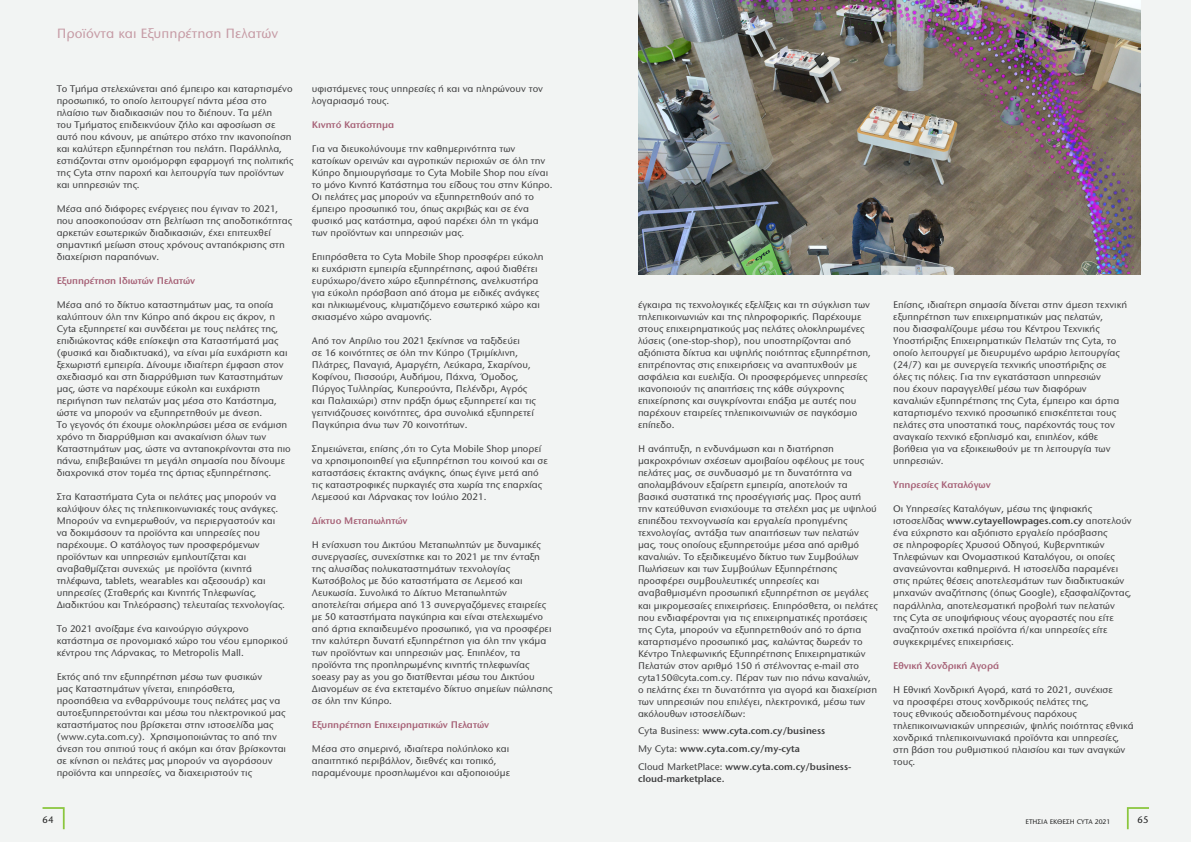
<style>
.page{position:relative;width:1191px;height:842px;background:#f2f4f3}
.page>*{position:absolute;margin:0;border:0;box-sizing:border-box;transform-origin:0 0}
.t1{font:500 14px "Stone Sans ITC Hel";color:#c69ba5}
.t2{font:500 10px/12px "Stone Sans ITC Hel";color:#3e3e3f}
.t3{font:600 10px "Stone Sans ITC Hel";color:#a66176}
.t4{font:600 10px/12px "Stone Sans ITC Hel";color:#3e3e3f}
.t5{font:500 10px "Stone Sans ITC Hel";color:#242424}
.t6{font:500 7px "Stone Sans ITC Hel";color:#242424}
.s1{font-weight:500}
.s2{font-weight:600}
</style>
<div class="page">
<img style="left:638px;top:0;width:502px;height:274px">
<img style="left:721px;top:0;width:413px;height:274px">
<svg style="left:1126px;top:807px;width:23px;height:22px"></svg>
<svg style="left:43px;top:807px;width:22px;height:22px"></svg>
<p class="t1" style="left:57px;top:26px;width:223px">Προϊόντα και Εξυπηρέτηση Πελατών</p>
<p class="t2" style="left:57px;top:83px;width:238px">Το Τμήμα στελεχώνεται από έμπειρο και καταρτισμένο προσωπικό, το οποίο λειτουργεί πάντα μέσα στο πλαίσιο των διαδικασιών που το διέπουν. Τα μέλη<br>του Τμήματος επιδεικνύουν ζήλο και αφοσίωση σε αυτό που κάνουν, με απώτερο στόχο την ικανοποίηση και καλύτερη εξυπηρέτηση του πελάτη. Παράλληλα, εστιάζονται στην ομοιόμορφη εφαρμογή της πολιτικής της Cyta στην παροχή και λειτουργία των προϊόντων και υπηρεσιών της.</p>
<p class="t2" style="left:57px;top:203px;width:237px">Μέσα από διάφορες ενέργειες που έγιναν το 2021, που αποσκοπούσαν στη βελτίωση της αποδοτικότητας αρκετών εσωτερικών διαδικασιών, έχει επιτευχθεί σημαντική μείωση στους χρόνους ανταπόκρισης στη διαχείριση παραπόνων.</p>
<p class="t3" style="left:57px;top:275px;width:140px">Εξυπηρέτηση Ιδιωτών Πελατών</p>
<p class="t2" style="left:57px;top:299px;width:232px">Μέσα από το δίκτυο καταστημάτων μας, τα οποία καλύπτουν όλη την Κύπρο από άκρου εις άκρον, η Cyta εξυπηρετεί και συνδέεται με τους πελάτες της, επιδιώκοντας κάθε επίσκεψη στα Καταστήματά μας (φυσικά και διαδικτυακά), να είναι μία ευχάριστη και ξεχωριστή εμπειρία. Δίνουμε ιδιαίτερη έμφαση στον σχεδιασμό και στη διαρρύθμιση των Καταστημάτων μας, ώστε να παρέχουμε εύκολη και ευχάριστη περιήγηση των πελατών μας μέσα στο Κατάστημα, ώστε να μπορούν να εξυπηρετηθούν με άνεση.</p>
<p class="t2" style="left:57px;top:419px;width:235px">Το γεγονός ότι έχουμε ολοκληρώσει μέσα σε ενάμιση χρόνο τη διαρρύθμιση και ανακαίνιση όλων των Καταστημάτων μας, ώστε να ανταποκρίνονται στα πιο πάνω, επιβεβαιώνει τη μεγάλη σημασία που δίνουμε διαχρονικά στον τομέα της άρτιας εξυπηρέτησης.</p>
<p class="t2" style="left:57px;top:491px;width:230px">Στα Καταστήματα Cyta οι πελάτες μας μπορούν να καλύψουν όλες τις τηλεπικοινωνιακές τους ανάγκες.<br>Μπορούν να ενημερωθούν, να περιεργαστούν και να δοκιμάσουν τα προϊόντα και υπηρεσίες που παρέχουμε. Ο κατάλογος των προσφερόμενων προϊόντων και υπηρεσιών εμπλουτίζεται και αναβαθμίζεται συνεχώς με προϊόντα (κινητά τηλέφωνα, tablets, wearables και αξεσουάρ) και υπηρεσίες (Σταθερής και Κινητής Τηλεφωνίας, Διαδικτύου και Τηλεόρασης) τελευταίας τεχνολογίας.</p>
<p class="t2" style="left:57px;top:623px;width:233px">Το 2021 ανοίξαμε ένα καινούργιο σύγχρονο κατάστημα σε προνομιακό χώρο του νέου εμπορικού κέντρου της Λάρνακας, το Metropolis Mall.</p>
<p class="t2" style="left:57px;top:671px;width:231px">Εκτός από την εξυπηρέτηση μέσω των φυσικών<br>μας Καταστημάτων γίνεται, επιπρόσθετα, προσπάθεια να ενθαρρύνουμε τους πελάτες μας να αυτοεξυπηρετούνται και μέσω του ηλεκτρονικού μας καταστήματος που βρίσκεται στην ιστοσελίδα μας (www.cyta.com.cy). Χρησιμοποιώντας το από την άνεση του σπιτιού τους ή ακόμη και όταν βρίσκονται σε κίνηση οι πελάτες μας μπορούν να αγοράσουν προϊόντα και υπηρεσίες, να διαχειριστούν τις</p>
<p class="t2" style="left:312px;top:83px;width:233px">υφιστάμενες τους υπηρεσίες ή και να πληρώνουν τον λογαριασμό τους.</p>
<p class="t3" style="left:312px;top:119px;width:84px">Κινητό Κατάστημα</p>
<p class="t2" style="left:312px;top:143px;width:242px">Για να διευκολύνουμε την καθημερινότητα των κατοίκων ορεινών και αγροτικών περιοχών σε όλη την Κύπρο δημιουργήσαμε το Cyta Mobile Shop που είναι το μόνο Κινητό Κατάστημα του είδους του στην Κύπρο.<br>Οι πελάτες μας μπορούν να εξυπηρετηθούν από το έμπειρο προσωπικό του, όπως ακριβώς και σε ένα φυσικό μας κατάστημα, αφού παρέχει όλη τη γκάμα των προϊόντων και υπηρεσιών μας.</p>
<p class="t2" style="left:312px;top:251px;width:233px">Επιπρόσθετα το Cyta Mobile Shop προσφέρει εύκολη κι ευχάριστη εμπειρία εξυπηρέτησης, αφού διαθέτει ευρύχωρο/άνετο χώρο εξυπηρέτησης, ανελκυστήρα για εύκολη πρόσβαση από άτομα με ειδικές ανάγκες και ηλικιωμένους, κλιματιζόμενο εσωτερικό χώρο και σκιασμένο χώρο αναμονής.</p>
<p class="t2" style="left:312px;top:335px;width:225px">Από τον Απρίλιο του 2021 ξεκίνησε να ταξιδεύει<br>σε 16 κοινότητες σε όλη την Κύπρο (Τριμίκλινη, Πλάτρες, Παναγιά, Αμαργέτη, Λεύκαρα, Σκαρίνου, Κοφίνου, Πισσούρι, Αυδήμου, Πάχνα, Όμοδος, Πύργος Τυλληρίας, Κυπερούντα, Πελένδρι, Αγρός και Παλαιχώρι) στην πράξη όμως εξυπηρετεί και τις γειτνιάζουσες κοινότητες, άρα συνολικά εξυπηρετεί Παγκύπρια άνω των 70 κοινοτήτων.</p>
<p class="t2" style="left:312px;top:443px;width:237px">Σημειώνεται, επίσης ,ότι το Cyta Mobile Shop μπορεί να χρησιμοποιηθεί για εξυπηρέτηση του κοινού και σε καταστάσεις έκτακτης ανάγκης, όπως έγινε μετά από τις καταστροφικές πυρκαγιές στα χωρία της επαρχίας Λεμεσού και Λάρνακας τον Ιούλιο 2021.</p>
<p class="t3" style="left:312px;top:515px;width:97px">Δίκτυο Μεταπωλητών</p>
<p class="t2" style="left:312px;top:539px;width:242px">Η ενίσχυση του Δικτύου Μεταπωλητών με δυναμικές συνεργασίες, συνεχίστηκε και το 2021 με την ένταξη της αλυσίδας πολυκαταστημάτων τεχνολογίας Κωτσόβολος με δύο καταστήματα σε Λεμεσό και Λευκωσία. Συνολικά το Δίκτυο Μεταπωλητών αποτελείται σήμερα από 13 συνεργαζόμενες εταιρείες με 50 καταστήματα παγκύπρια και είναι στελεχωμένο από άρτια εκπαιδευμένο προσωπικό, για να προσφέρει την καλύτερη δυνατή εξυπηρέτηση για όλη την γκάμα των προϊόντων και υπηρεσιών μας. Επιπλέον, τα προϊόντα της προπληρωμένης κινητής τηλεφωνίας soeasy pay as you go διατίθενται μέσω του Δικτύου Διανομέων σε ένα εκτεταμένο δίκτυο σημείων πώλησης σε όλη την Κύπρο.</p>
<p class="t3" style="left:312px;top:719px;width:179px">Εξυπηρέτηση Επιχειρηματικών Πελατών</p>
<p class="t2" style="left:312px;top:743px;width:200px">Μέσα στο σημερινό, ιδιαίτερα πολύπλοκο και απαιτητικό περιβάλλον, διεθνές και τοπικό, παραμένουμε προσηλωμένοι και αξιοποιούμε</p>
<p class="t2" style="left:638px;top:299px;width:234px">έγκαιρα τις τεχνολογικές εξελίξεις και τη σύγκλιση των τηλεπικοινωνιών και της πληροφορικής. Παρέχουμε στους επιχειρηματικούς μας πελάτες ολοκληρωμένες λύσεις (one-stop-shop), που υποστηρίζονται από αξιόπιστα δίκτυα και υψηλής ποιότητας εξυπηρέτηση, επιτρέποντας στις επιχειρήσεις να αναπτυχθούν με ασφάλεια και ευελιξία. Οι προσφερόμενες υπηρεσίες ικανοποιούν τις απαιτήσεις της κάθε σύγχρονης επιχείρησης και συγκρίνονται επάξια με αυτές που παρέχουν εταιρείες τηλεπικοινωνιών σε παγκόσμιο επίπεδο.</p>
<p class="t2" style="left:638px;top:443px;width:241px">Η ανάπτυξη, η ενδυνάμωση και η διατήρηση μακροχρόνιων σχέσεων αμοιβαίου οφέλους με τους πελάτες μας, σε συνδυασμό με τη δυνατότητα να απολαμβάνουν εξαίρετη εμπειρία, αποτελούν τα βασικά συστατικά της προσέγγισής μας. Προς αυτή την κατεύθυνση ενισχύουμε τα στελέχη μας με υψηλού επιπέδου τεχνογνωσία και εργαλεία προηγμένης τεχνολογίας, αντάξια των απαιτήσεων των πελατών μας, τους οποίους εξυπηρετούμε μέσα από αριθμό καναλιών. Το εξειδικευμένο δίκτυο των Συμβούλων Πωλήσεων και των Συμβούλων Εξυπηρέτησης προσφέρει συμβουλευτικές υπηρεσίες και αναβαθμισμένη προσωπική εξυπηρέτηση σε μεγάλες και μικρομεσαίες επιχειρήσεις. Επιπρόσθετα, οι πελάτες που ενδιαφέρονται για τις επιχειρηματικές προτάσεις της Cyta, μπορούν να εξυπηρετηθούν από το άρτια καταρτισμένο προσωπικό μας, καλώντας δωρεάν το Κέντρο Τηλεφωνικής Εξυπηρέτησης Επιχειρηματικών Πελατών στον αριθμό 150 ή στέλνοντας e-mail στο cyta150@cyta.com.cy. Πέραν των πιο πάνω καναλιών, ο πελάτης έχει τη δυνατότητα για αγορά και διαχείριση των υπηρεσιών που επιλέγει, ηλεκτρονικά, μέσω των ακόλουθων ιστοσελίδων:</p>
<p class="t4" style="left:638px;top:725px;width:189px"><span class="s1">Cyta Business:</span> www.cyta.com.cy/business</p>
<p class="t4" style="left:638px;top:742px;width:163px"><span class="s1">My Cyta:</span> www.cyta.com.cy/my-cyta</p>
<p class="t4" style="left:638px;top:760px;width:215px"><span class="s1">Cloud MarketPlace:</span> www.cyta.com.cy/business&shy;cloud-marketplace.</p>
<p class="t2" style="left:893px;top:299px;width:235px">Επίσης, ιδιαίτερη σημασία δίνεται στην άμεση τεχνική εξυπηρέτηση των επιχειρηματικών μας πελατών,<br>που διασφαλίζουμε μέσω του Κέντρου Τεχνικής Υποστήριξης Επιχειρηματικών Πελατών της Cyta, το οποίο λειτουργεί με διευρυμένο ωράριο λειτουργίας (24/7) και με συνεργεία τεχνικής υποστήριξης σε όλες τις πόλεις. Για την εγκατάσταση υπηρεσιών<br>που έχουν παραγγελθεί μέσω των διαφόρων καναλιών εξυπηρέτησης της Cyta, έμπειρο και άρτια καταρτισμένο τεχνικό προσωπικό επισκέπτεται τους πελάτες στα υποστατικά τους, παρέχοντάς τους τον αναγκαίο τεχνικό εξοπλισμό και, επιπλέον, κάθε βοήθεια για να εξοικειωθούν με τη λειτουργία των υπηρεσιών.</p>
<p class="t3" style="left:893px;top:479px;width:99px">Υπηρεσίες Καταλόγων</p>
<p class="t2" style="left:893px;top:503px;width:240px">Οι Υπηρεσίες Καταλόγων, μέσω της ψηφιακής ιστοσελίδας <span class="s2">www.cytayellowpages.com.cy</span> αποτελούν ένα εύχρηστο και αξιόπιστο εργαλείο πρόσβασης<br>σε πληροφορίες Χρυσού Οδηγού, Κυβερνητικών Τηλεφώνων και Ονομαστικού Καταλόγου, οι οποίες ανανεώνονται καθημερινά. Η ιστοσελίδα παραμένει στις πρώτες θέσεις αποτελεσμάτων των διαδικτυακών μηχανών αναζήτησης (όπως Google), εξασφαλίζοντας, παράλληλα, αποτελεσματική προβολή των πελατών<br>της Cyta σε υποψήφιους νέους αγοραστές που είτε αναζητούν σχετικά προϊόντα ή/και υπηρεσίες είτε συγκεκριμένες επιχειρήσεις.</p>
<p class="t3" style="left:893px;top:659px;width:107px">Εθνική Χονδρική Αγορά</p>
<p class="t2" style="left:893px;top:683px;width:242px">Η Εθνική Χονδρική Αγορά, κατά το 2021, συνέχισε<br>να προσφέρει στους χονδρικούς πελάτες της,<br>τους εθνικούς αδειοδοτημένους παρόχους τηλεπικοινωνιακών υπηρεσιών, ψηλής ποιότητας εθνικά χονδρικά τηλεπικοινωνιακά προϊόντα και υπηρεσίες, στη βάση του ρυθμιστικού πλαισίου και των αναγκών τους.</p>
<p class="t5" style="left:43px;top:814px;width:13px">64</p>
<p class="t6" style="left:1025px;top:818px;width:86px">ΕΤΗΣΙΑ ΕΚΘΕΣΗ CYTA 2021</p>
<p class="t5" style="left:1137px;top:814px;width:13px">65</p>
</div>
